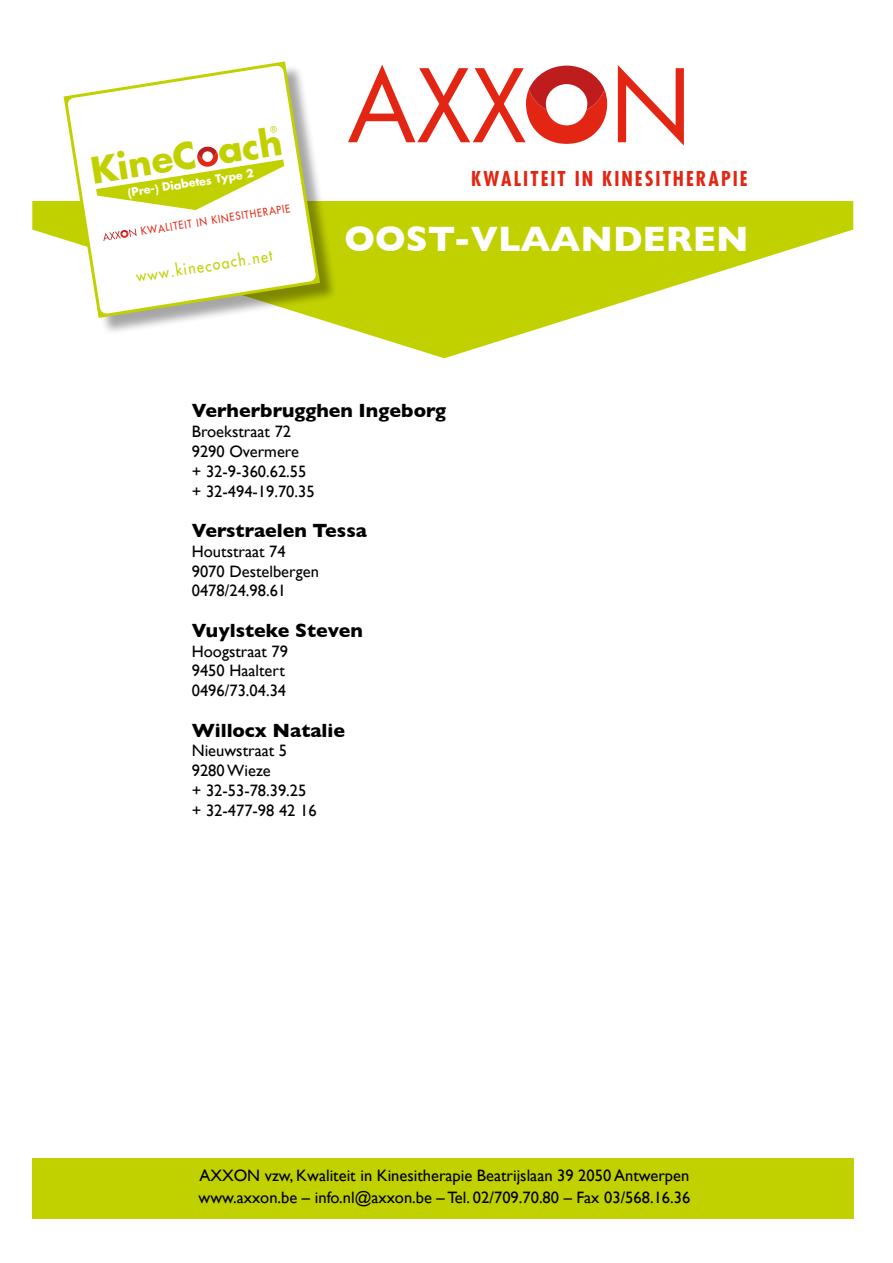
<style>
.page{position:relative;width:893px;height:1263px;background:#fff}
.page>*{position:absolute;margin:0;border:0;box-sizing:border-box;transform-origin:0 0}
.t1{font:700 36px "Gill Sans";color:#fff}
.t2{font:700 35.4px "Futura";color:#c1d100}
.t3{font:700 condensed 19.95px "Futura";letter-spacing:.1em;color:#e32613}
.t4{font:700 19.5px "Gill Sans";color:#000}
.t5{font:16.5px/19.8px "Gill Sans";color:#000}
.t6{font:15.6px "Futura";color:#c1d100;scale:.9 1}
.t7{font:700 11.1px "Futura";color:#fff}
.t8{font:10.65px "Futura";color:#e32713;scale:.9 1}
</style>
<div class="page">
<svg style="left:32px;top:201px;width:821px;height:157px;fill:#c1d100"></svg>
<div style="left:66px;top:64px;width:272px;height:272px;background:#000;opacity:.35"></div>
<svg style="left:64px;top:61px;width:256px;height:257px"></svg>
<svg style="left:67px;top:65px;width:249px;height:249px"></svg>
<svg style="left:103px;top:228px;width:34px;height:13px"></svg>
<svg style="left:96px;top:146px;width:188px;height:64px"></svg>
<div style="left:32px;top:1158px;width:821px;height:60px;background:#c1d100"></div>
<svg style="left:348px;top:65px;width:259px;height:79px"></svg>
<svg style="left:618px;top:65px;width:66px;height:81px"></svg>
<svg style="left:270px;top:126px;width:7px;height:7px"></svg>
<h2 class="t2" style="left:87px;top:146px;width:195px;rotate:-9deg">KineC ach</h2>
<p class="t8" style="left:140px;top:225px;width:169px;rotate:-9deg">KWALITEIT IN KINESITHERAPIE</p>
<p class="t7" style="left:126px;top:185px;width:129px;rotate:-9deg">(Pre-) Diabetes Type 2</p>
<p class="t6" style="left:135px;top:267px;width:155px;rotate:-9deg">www.kinecoach.net</p>
<p class="t3" style="left:471px;top:165px;width:278px">KWALITEIT IN KINESITHERAPIE</p>
<h1 class="t1" style="left:344px;top:211px;width:406px">OOST-VLAANDEREN</h1>
<p class="t4" style="left:192px;top:395px;width:256px">Verherbrugghen Ingeborg</p>
<p class="t5" style="left:192px;top:421px;width:124px">Broekstraat 72<br>9290 Overmere<br>+ 32-9-360.62.55 + 32-494-19.70.35</p>
<p class="t4" style="left:192px;top:515px;width:177px">Verstraelen Tessa</p>
<p class="t5" style="left:192px;top:541px;width:129px">Houtstraat 74<br>9070 Destelbergen<br>0478/24.98.61</p>
<p class="t4" style="left:192px;top:615px;width:173px">Vuylsteke Steven</p>
<p class="t5" style="left:192px;top:641px;width:98px">Hoogstraat 79<br>9450 Haaltert<br>0496/73.04.34</p>
<p class="t4" style="left:192px;top:714px;width:155px">Willocx Natalie</p>
<p class="t5" style="left:192px;top:741px;width:126px">Nieuwstraat 5<br>9280 Wieze<br>+ 32-53-78.39.25 + 32-477-98 42 16</p>
<p class="t5" style="left:198px;top:1164px;width:493px;line-height:22.5px">AXXON vzw, Kwaliteit in Kinesitherapie Beatrijslaan 39 2050 Antwerpen www.axxon.be – info.nl@axxon.be – Tel. 02/709.70.80 – Fax 03/568.16.36</p>
</div>
